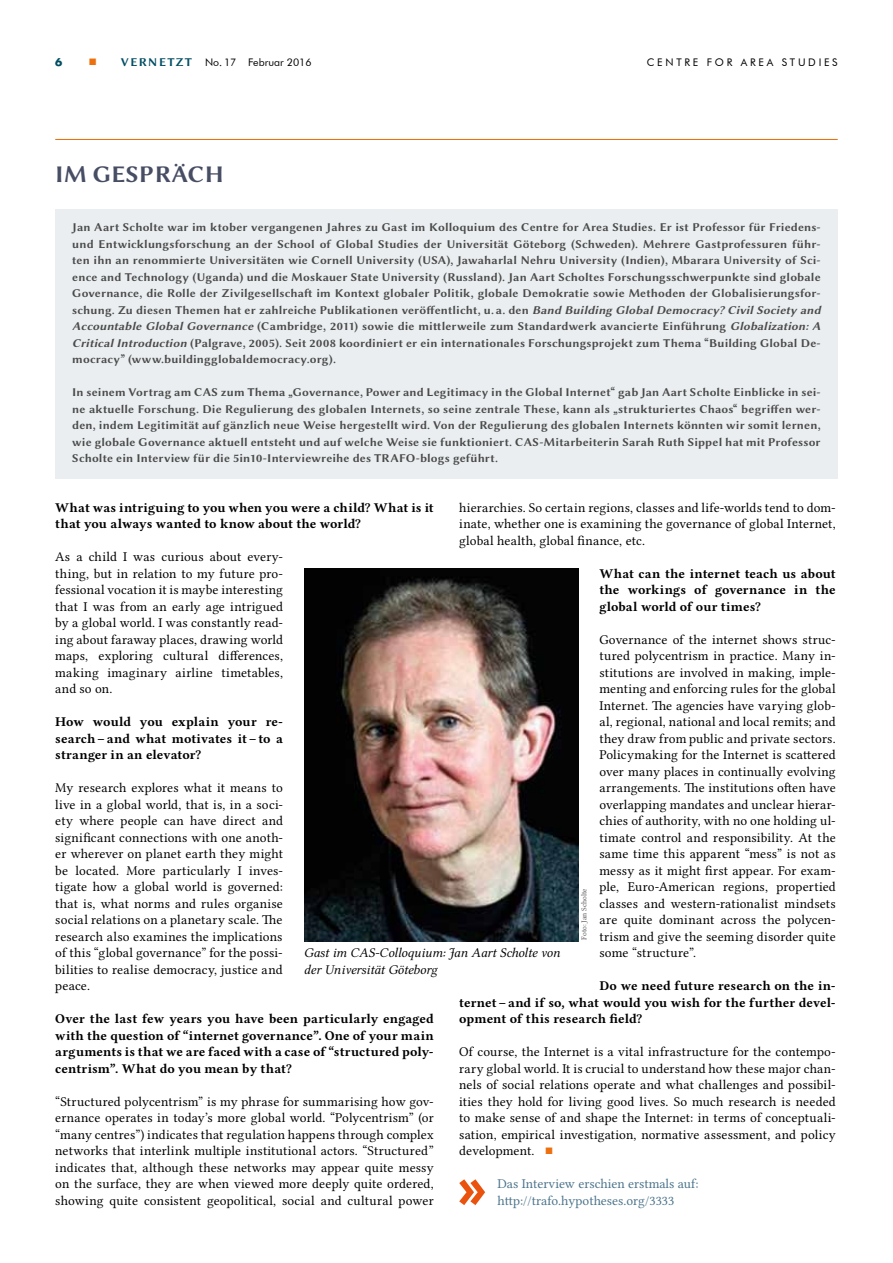
<style>
.page{position:relative;width:893px;height:1263px;background:#fff}
.page>*{position:absolute;margin:0;border:0;box-sizing:border-box;transform-origin:0 0}
.t1{font:24px "Lin Biolinum OB";letter-spacing:.015em;color:#474d63}
.t2{font:13.5px/16.5px "Lin Libertine O";letter-spacing:.01em;color:#000;text-align:justify}
.t3{font:13.5px/16.5px "Lin Libertine OB";color:#000;text-align:justify}
.t4{font:13.5px/16.5px "Lin Libertine O";color:#4c748b}
.t5{font:13.5px/16.5px "Lin Libertine IO";color:#000}
.t6{font:12px/16.5px "Lin Biolinum OB";letter-spacing:.01em;color:#4a4a49;text-align:justify}
.t7{font:10.5px "Futura BT";color:#000}
.t8{font:10.5px "Futura BT";letter-spacing:.26em;color:#000}
.t9{font:700 10.5px "Futura";color:#004d63}
.t10{font:7.5px "Lin Libertine O";color:#575756}
.s1{font-family:"Lin Biolinum O";font-size:15px;color:#ed700f}
.s2{font-family:"Lin Biolinum OB";font-size:12px;color:#004d63}
.s3{font-family:"Lin Biolinum Slanted OB"}
.s4{font-size:15px;color:#ed700f}
</style>
<div class="page">
<hr style="left:55px;top:139px;width:783px;height:1px;background:#ed700f">
<div style="left:55px;top:209px;width:783px;height:269px;background:#eaeef1"></div>
<img style="left:304px;top:568px;width:274px;height:373px">
<svg style="left:459px;top:1179px;width:26px;height:26px"></svg>
<p class="t9" style="left:55px;top:55px;width:9px">6</p>
<p class="t7" style="left:89px;top:56px;width:225px"><span class="s1">■</span> <span class="s2">VERNETZT</span> No. 17 Februar 2016</p>
<p class="t8" style="left:647px;top:56px;width:192px">CENTRE FOR AREA STUDIES</p>
<h1 class="t1" style="left:55px;top:157px;width:170px">IM GESPRÄCH</h1>
<p class="t6" style="left:72px;top:218px;width:750px">Jan Aart Scholte war im ktober vergangenen Jahres zu Gast im Kolloquium des Centre for Area Studies. Er ist Professor für Friedens&shy;und Entwicklungsforschung an der School of Global Studies der Universität Göteborg (Schweden). Mehrere Gastprofessuren führ&shy;ten ihn an renommierte Universitäten wie Cornell University (USA), Jawaharlal Nehru University (Indien), Mbarara University of Sci&shy;ence and Technology (Uganda) und die Moskauer State University (Russland). Jan Aart Scholtes Forschungsschwerpunkte sind globale Governance, die Rolle der Zivilgesellschaft im Kontext globaler Politik, globale Demokratie sowie Methoden der Globalisierungsfor&shy;schung. Zu diesen Themen hat er zahlreiche Publikationen veröffentlicht, u. a. den <span class="s3">Band Building Global Democracy? Civil Society and Accountable Global Governance</span> (Cambridge, 2011) sowie die mittlerweile zum Standardwerk avancierte Einführung <span class="s3">Globalization: A Critical Introduction</span> (Palgrave, 2005). Seit 2008 koordiniert er ein internationales Forschungsprojekt zum Thema “Building Global De&shy;mocracy” (www.buildingglobaldemocracy.org).</p>
<p class="t6" style="left:72px;top:383px;width:750px">In seinem Vortrag am CAS zum Thema „Governance, Power and Legitimacy in the Global Internet“ gab Jan Aart Scholte Einblicke in sei&shy;ne aktuelle Forschung. Die Regulierung des globalen Internets, so seine zentrale These, kann als „strukturiertes Chaos“ begriffen wer&shy;den, indem Legitimität auf gänzlich neue Weise hergestellt wird. Von der Regulierung des globalen Internets könnten wir somit lernen, wie globale Governance aktuell entsteht und auf welche Weise sie funktioniert. CAS-Mitarbeiterin Sarah Ruth Sippel hat mit Professor Scholte ein Interview für die 5in10-Interviewreihe des TRAFO-blogs geführt.</p>
<p class="t2" style="left:459px;top:497px;width:378px">hierarchies. So certain regions, classes and life-worlds tend to dom&shy;inate, whether one is examining the governance of global Internet, global health, global finance, etc.</p>
<p class="t3" style="left:599px;top:565px;width:238px">What can the internet teach us about the workings of governance in the global world of our times?</p>
<p class="t2" style="left:599px;top:629px;width:238px">Governance of the internet shows struc&shy;tured polycentrism in practice. Many in&shy;stitutions are involved in making, imple&shy;menting and enforcing rules for the global Internet. The agencies have varying glob&shy;al, regional, national and local remits; and they draw from public and private sectors.<br>Policymaking for the Internet is scattered over many places in continually evolving arrangements. The institutions often have overlapping mandates and unclear hierar&shy;chies of authority, with no one holding ul&shy;timate control and responsibility. At the same time this apparent “mess” is not as messy as it might first appear. For exam&shy;ple, Euro-American regions, propertied classes and western-rationalist mindsets are quite dominant across the polycen&shy;trism and give the seeming disorder quite some “structure”.</p>
<p class="t3" style="left:459px;top:977px;width:378px;text-indent:140px">Do we need future research on the in&shy;ternet – and if so, what would you wish for the further devel&shy;opment of this research field?</p>
<p class="t2" style="left:459px;top:1042px;width:378px">Of course, the Internet is a vital infrastructure for the contempo&shy;rary global world. It is crucial to understand how these major chan&shy;nels of social relations operate and what challenges and possibil&shy;ities they hold for living good lives. So much research is needed to make sense of and shape the Internet: in terms of conceptuali&shy;sation, empirical investigation, normative assessment, and policy development. <span class="s4">■</span></p>
<p class="t4" style="left:497px;top:1174px;width:202px">Das Interview erschien erstmals auf: http://trafo.hypotheses.org/3333</p>
<p class="t3" style="left:55px;top:499px;width:380px">What was intriguing to you when you were a child? What is it that you always wanted to know about the world?</p>
<p class="t2" style="left:55px;top:547px;width:229px">As a child I was curious about every&shy;thing, but in relation to my future pro&shy;fessional vocation it is maybe interesting that I was from an early age intrigued by a global world. I was constantly read&shy;ing about faraway places, drawing world maps, exploring cultural differences, making imaginary airline timetables, and so on.</p>
<p class="t3" style="left:55px;top:713px;width:229px">How would you explain your re&shy;search – and what motivates it – to a stranger in an elevator?</p>
<p class="t2" style="left:55px;top:778px;width:229px">My research explores what it means to live in a global world, that is, in a soci&shy;ety where people can have direct and significant connections with one anoth&shy;er wherever on planet earth they might be located. More particularly I inves&shy;tigate how a global world is governed: that is, what norms and rules organise social relations on a planetary scale. The research also examines the implications of this “global governance” for the possi&shy;bilities to realise democracy, justice and peace.</p>
<p class="t3" style="left:55px;top:1010px;width:380px">Over the last few years you have been particularly engaged with the question of “internet governance”. One of your main arguments is that we are faced with a case of “structured poly&shy;centrism”. What do you mean by that?</p>
<p class="t2" style="left:55px;top:1091px;width:380px">“Structured polycentrism” is my phrase for summarising how gov&shy;ernance operates in today’s more global world. “Polycentrism” (or “many centres”) indicates that regulation happens through complex networks that interlink multiple institutional actors. “Structured” indicates that, although these networks may appear quite messy on the surface, they are when viewed more deeply quite ordered, showing quite consistent geopolitical, social and cultural power</p>
<p class="t10" style="left:578px;top:940px;width:53px;rotate:-90deg">Foto: Jan Scholte</p>
<p class="t5" style="left:304px;top:945px;width:258px">Gast im CAS-Colloquium: Jan Aart Scholte von der Universität Göteborg</p>
</div>
